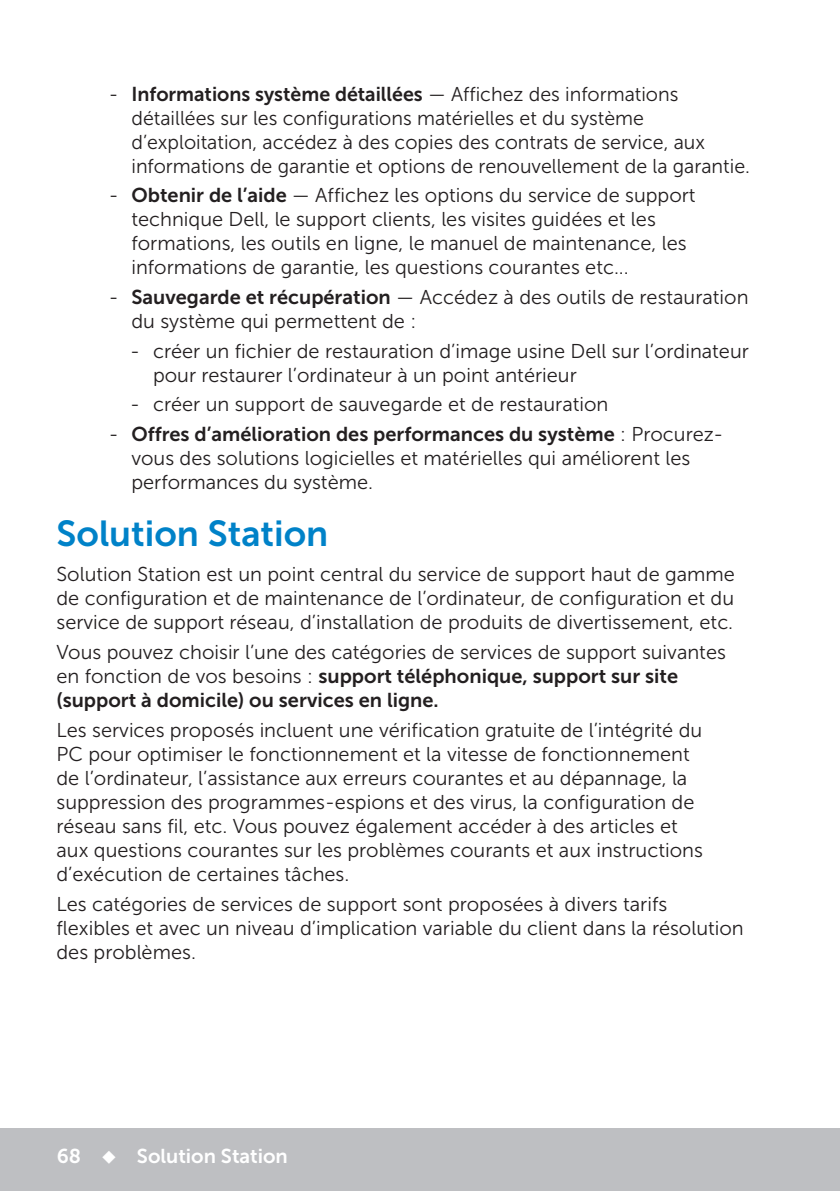
<style>
.page{position:relative;width:840px;height:1191px;background:#fff}
.page>*{position:absolute;margin:0;border:0;box-sizing:border-box;transform-origin:0 0}
.t1{font:36px "Museo Sans For Dell 700";color:#0082c8}
.t2{font:20px/24px "Museo Sans For Dell 300";color:#231f20}
.t3{font:20px/24px "Museo Sans For Dell 700";color:#231f20}
.t4{font:20px "Museo Sans For Dell 700";color:#fff}
.s1{font-family:"Museo Sans For Dell 300"}
.s2{font-family:"Museo Sans For Dell 700"}
</style>
<div class="page">
<div style="left:0;top:1128px;width:839px;height:63px;background:#bebfc2"></div>
<p class="t3" style="left:109px;top:82px;width:571px"><span class="s1">-</span> Informations système détaillées <span class="s1">— Affichez des informations</span></p>
<p class="t2" style="left:131px;top:106px;width:619px">détaillées sur les configurations matérielles et du système d’exploitation, accédez à des copies des contrats de service, aux informations de garantie et options de renouvellement de la garantie.</p>
<p class="t2" style="left:131px;top:183px;width:565px;text-indent:-23px">- <span class="s2">Obtenir de l’aide</span> — Affichez les options du service de support technique Dell, le support clients, les visites guidées et les formations, les outils en ligne, le manuel de maintenance, les informations de garantie, les questions courantes etc...</p>
<p class="t2" style="left:131px;top:285px;width:618px;text-indent:-23px">- <span class="s2">Sauvegarde et récupération</span> — Accédez à des outils de restauration du système qui permettent de :</p>
<p class="t2" style="left:153px;top:339px;width:597px;text-indent:-23px">- créer un fichier de restauration d’image usine Dell sur l’ordinateur pour restaurer l’ordinateur à un point antérieur</p>
<p class="t2" style="left:130px;top:392px;width:479px">- créer un support de sauvegarde et de restauration</p>
<p class="t3" style="left:109px;top:422px;width:616px"><span class="s1">-</span> Offres d’amélioration des performances du système <span class="s1">: Procurez-</span></p>
<p class="t2" style="left:131px;top:446px;width:560px">vous des solutions logicielles et matérielles qui améliorent les performances du système.</p>
<h1 class="t1" style="left:56px;top:513px;width:273px">Solution Station</h1>
<p class="t2" style="left:56px;top:563px;width:679px;text-align:justify">Solution Station est un point central du service de support haut de gamme de configuration et de maintenance de l’ordinateur, de configuration et du service de support réseau, d’installation de produits de divertissement, etc.</p>
<p class="t2" style="left:56px;top:640px;width:670px">Vous pouvez choisir l’une des catégories de services de support suivantes</p>
<p class="t3" style="left:56px;top:664px;width:623px"><span class="s1">en fonction de vos besoins :</span> support téléphonique, support sur site (support à domicile) ou services en ligne.</p>
<p class="t2" style="left:56px;top:718px;width:647px">Les services proposés incluent une vérification gratuite de l’intégrité du PC pour optimiser le fonctionnement et la vitesse de fonctionnement de l’ordinateur, l’assistance aux erreurs courantes et au dépannage, la suppression des programmes-espions et des virus, la configuration de réseau sans fil, etc. Vous pouvez également accéder à des articles et aux questions courantes sur les problèmes courants et aux instructions d’exécution de certaines tâches.</p>
<p class="t2" style="left:56px;top:892px;width:688px">Les catégories de services de support sont proposées à divers tarifs flexibles et avec un niveau d’implication variable du client dans la résolution des problèmes.</p>
<p class="t4" style="left:57px;top:1144px;width:232px">68 ◆ Solution Station</p>
</div>
